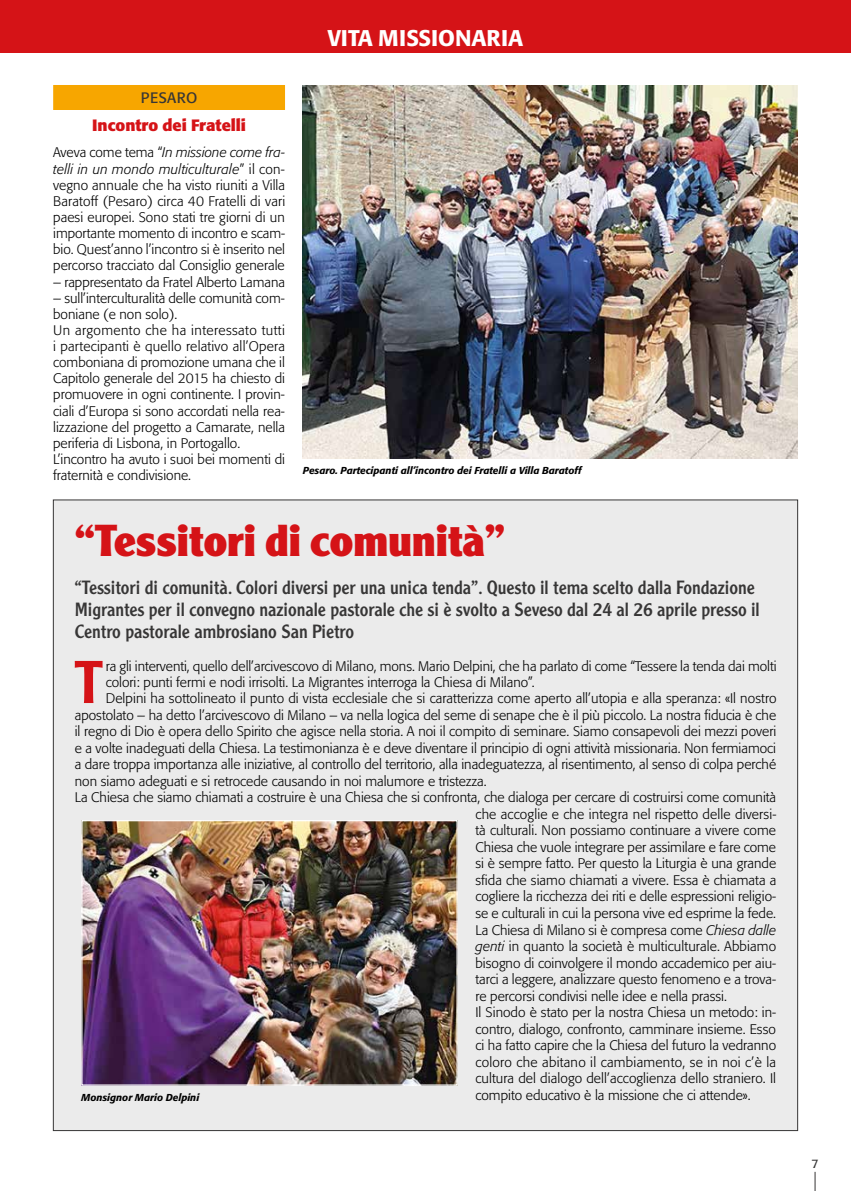
<style>
.page{position:relative;width:851px;height:1191px;background:#fff}
.page>*{position:absolute;margin:0;border:0;box-sizing:border-box;transform-origin:0 0}
.t1{font:500 58.88px "Clearface Gothic LH";color:#d51317}
.t2{font:900 43.75px "Clearface Gothic LH";letter-spacing:.005em;color:#d51317}
.t3{font:500 22.5px "Formata";color:#fff}
.t4{font:18.75px/21.6px "Clearface Gothic LH";color:#373636}
.t5{font:700 16.25px "Formata";color:#d51317}
.t6{font:15px "Formata";letter-spacing:.025em;color:#373636}
.t7{font:300 13.75px/16.1px "Formata";color:#000;text-align:justify}
.t8{font:300 13.75px "Formata";letter-spacing:.02em;color:#000}
.t9{font:12.25px "Formata";color:#373636}
.t10{font:italic 500 10px "Formata";color:#000}
.s1{font-style:italic}
</style>
<div class="page">
<div style="left:0;top:0;width:850px;height:53px;background:#d51317"></div>
<svg style="left:814px;top:1171px;width:1px;height:20px"></svg>
<div style="left:53px;top:500px;width:744px;height:630px;background:#ebebeb"></div>
<img style="left:83px;top:822px;width:372px;height:261px">
<div style="left:81px;top:820px;width:376px;height:265px;border:1px solid #fff"></div>
<div style="left:53px;top:85px;width:232px;height:25px;background:#f7a600"></div>
<img style="left:303px;top:85px;width:494px;height:374px">
<h3 class="t3" style="left:328px;top:24px;width:197px">VITA MISSIONARIA</h3>
<p class="t6" style="left:141px;top:88px;width:58px">PESARO</p>
<p class="t5" style="left:92px;top:115px;width:155px">Incontro dei Fratelli</p>
<p class="t7" style="left:53px;top:145px;width:233px">Aveva come tema “<span class="s1">In missione come fra&shy;telli in un mondo multiculturale</span>” il con&shy;vegno annuale che ha visto riuniti a Villa Baratoff (Pesaro) circa 40 Fratelli di vari paesi europei. Sono stati tre giorni di un importante momento di incontro e scam&shy;bio. Quest’anno l’incontro si è inserito nel percorso tracciato dal Consiglio generale</p>
<p class="t7" style="left:53px;top:274px;width:233px">– rappresentato da Fratel Alberto Lamana</p>
<p class="t7" style="left:53px;top:290px;width:233px;text-align:left">– sull’interculturalità delle comunità com&shy;boniane (e non solo).<br>Un argomento che ha interessato tutti i partecipanti è quello relativo all’Opera comboniana di promozione umana che il Capitolo generale del 2015 ha chiesto di promuovere in ogni continente. I provin&shy;ciali d’Europa si sono accordati nella rea&shy;lizzazione del progetto a Camarate, nella periferia di Lisbona, in Portogallo.<br>L’incontro ha avuto i suoi bei momenti di fraternità e condivisione.</p>
<p class="t10" style="left:303px;top:464px;width:280px">Pesaro. Partecipanti all’incontro dei Fratelli a Villa Baratoff</p>
<h2 class="t2" style="left:75px;top:513px;width:432px">“Tessitori di comunità”</h2>
<p class="t4" style="left:75px;top:576px;width:686px">“Tessitori di comunità. Colori diversi per una unica tenda”. Questo il tema scelto dalla Fondazione<br>Migrantes per il convegno nazionale pastorale che si è svolto a Seveso dal 24 al 26 aprile presso il<br>Centro pastorale ambrosiano San Pietro</p>
<h1 class="t1" style="left:74px;top:645px;width:30px">T</h1>
<p class="t7" style="left:106px;top:658px;width:672px">ra gli interventi, quello dell’arcivescovo di Milano, mons. Mario Delpini, che ha parlato di come “Tessere la tenda dai molti</p>
<p class="t7" style="left:106px;top:674px;width:430px">colori: punti fermi e nodi irrisolti. La Migrantes interroga la Chiesa di Milano”.</p>
<p class="t7" style="left:106px;top:690px;width:672px">Delpini ha sottolineato il punto di vista ecclesiale che si caratterizza come aperto all’utopia e alla speranza: «Il nostro</p>
<p class="t7" style="left:75px;top:707px;width:703px">apostolato – ha detto l’arcivescovo di Milano – va nella logica del seme di senape che è il più piccolo. La nostra fiducia è che</p>
<p class="t7" style="left:75px;top:723px;width:702px">il regno di Dio è opera dello Spirito che agisce nella storia. A noi il compito di seminare. Siamo consapevoli dei mezzi poveri</p>
<p class="t7" style="left:75px;top:740px;width:702px">e a volte inadeguati della Chiesa. La testimonianza è e deve diventare il principio di ogni attività missionaria. Non fermiamoci</p>
<p class="t7" style="left:75px;top:756px;width:702px">a dare troppa importanza alle iniziative, al controllo del territorio, alla inadeguatezza, al risentimento, al senso di colpa perché</p>
<p class="t7" style="left:75px;top:773px;width:413px">non siamo adeguati e si retrocede causando in noi malumore e tristezza.</p>
<p class="t7" style="left:75px;top:789px;width:702px">La Chiesa che siamo chiamati a costruire è una Chiesa che si confronta, che dialoga per cercare di costruirsi come comunità</p>
<p class="t7" style="left:475px;top:806px;width:302px">che accoglie e che integra nel rispetto delle diversi-</p>
<p class="t7" style="left:475px;top:822px;width:302px">tà culturali. Non possiamo continuare a vivere come</p>
<p class="t7" style="left:475px;top:839px;width:302px">Chiesa che vuole integrare per assimilare e fare come</p>
<p class="t7" style="left:475px;top:855px;width:302px">si è sempre fatto. Per questo la Liturgia è una grande</p>
<p class="t7" style="left:475px;top:872px;width:302px">sfida che siamo chiamati a vivere. Essa è chiamata a</p>
<p class="t7" style="left:475px;top:888px;width:302px">cogliere la ricchezza dei riti e delle espressioni religio-</p>
<p class="t7" style="left:475px;top:905px;width:302px">se e culturali in cui la persona vive ed esprime la fede.</p>
<p class="t7" style="left:475px;top:921px;width:302px">La Chiesa di Milano si è compresa come <span class="s1">Chiesa dalle</span></p>
<p class="t7" style="left:475px;top:938px;width:302px"><span class="s1">genti</span> in quanto la società è multiculturale. Abbiamo</p>
<p class="t7" style="left:475px;top:954px;width:302px">bisogno di coinvolgere il mondo accademico per aiu-</p>
<p class="t7" style="left:475px;top:971px;width:302px">tarci a leggere, analizzare questo fenomeno e a trova-</p>
<p class="t7" style="left:475px;top:988px;width:253px">re percorsi condivisi nelle idee e nella prassi.</p>
<p class="t7" style="left:475px;top:1004px;width:302px">Il Sinodo è stato per la nostra Chiesa un metodo: in-</p>
<p class="t7" style="left:475px;top:1021px;width:302px">contro, dialogo, confronto, camminare insieme. Esso</p>
<p class="t7" style="left:475px;top:1037px;width:302px">ci ha fatto capire che la Chiesa del futuro la vedranno</p>
<p class="t8" style="left:475px;top:1054px;width:302px">coloro che abitano il cambiamento, se in noi c’è la</p>
<p class="t7" style="left:475px;top:1070px;width:302px">cultura del dialogo dell’accoglienza dello straniero. Il</p>
<p class="t10" style="left:81px;top:1091px;width:119px">Monsignor Mario Delpini</p>
<p class="t7" style="left:475px;top:1087px;width:276px">compito educativo è la missione che ci attende».</p>
<p class="t9" style="left:811px;top:1156px;width:9px">7</p>
</div>
